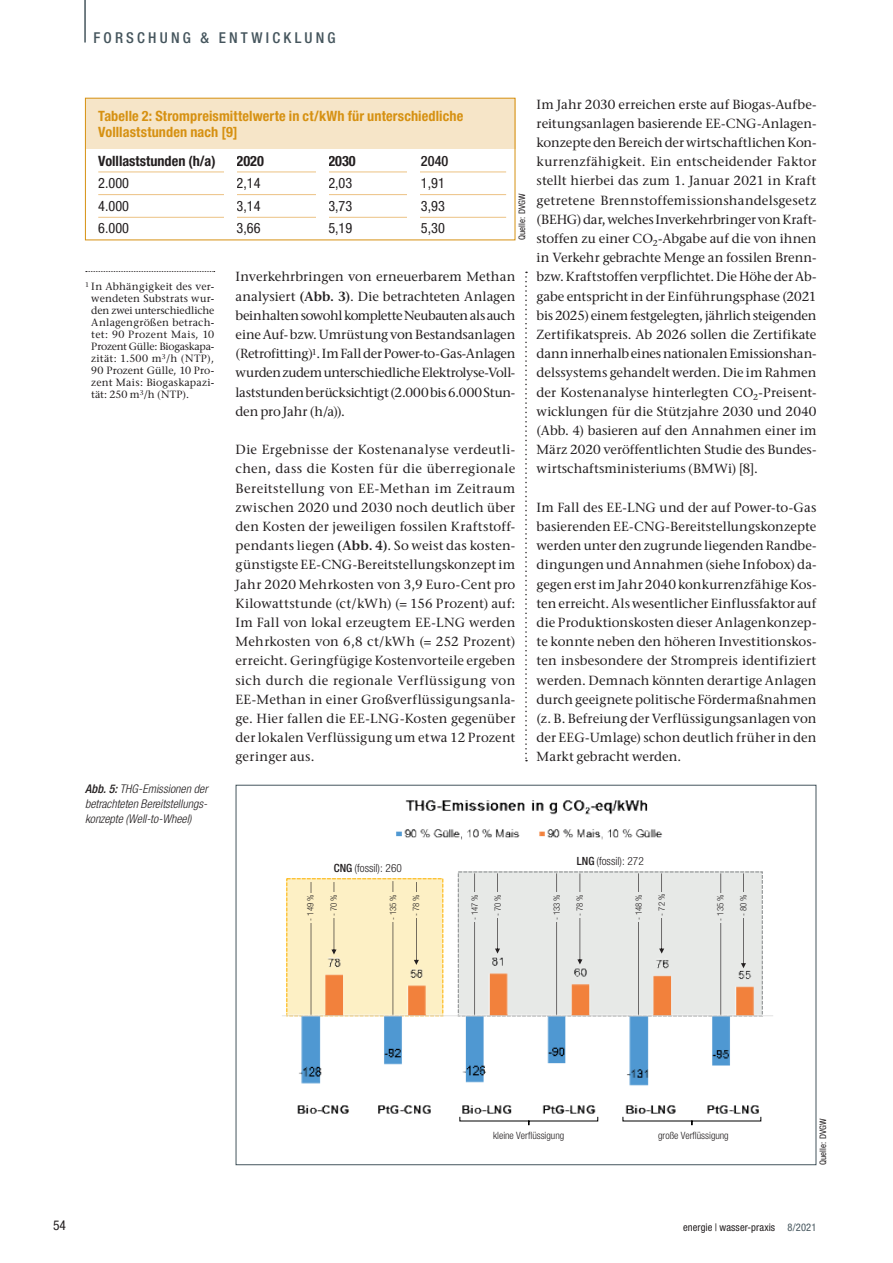
<style>
.page{position:relative;width:893px;height:1263px;background:#fff}
.page>*{position:absolute;margin:0;border:0;box-sizing:border-box;transform-origin:0 0}
.t1{font:500 condensed 15px "Helvetica Neue LT Std";letter-spacing:.215em;color:#45555d}
.t2{font:700 condensed 14.25px/16.5px "Helvetica Neue LT Std";letter-spacing:.01em;color:#d69112}
.t3{font:condensed 14.25px/22.5px "Helvetica Neue LT Std";color:#231f20;text-align:justify}
.t4{font:700 condensed 14.25px "Helvetica Neue LT Std";color:#231f20}
.t5{font:500 condensed 14.25px "Helvetica Neue LT Std";color:#231f20}
.t6{font:condensed 13.5px "Helvetica Neue LT Std";color:#231f20}
.t7{font:500 13.2px/19.2px "Stone Serif ITC Pro";color:#231f20;text-align:justify}
.t8{font:italic 300 condensed 12px/15px "Helvetica Neue LT Std";color:#231f20;text-align:justify}
.t9{font:300 condensed 11.25px "Helvetica Neue LT Std";color:#231f20}
.t10{font:10.5px/12px "Stone Serif";letter-spacing:.015em;color:#231f20;text-align:justify}
.t11{font:condensed 10.5px "Helvetica Neue LT Std";letter-spacing:.01em;color:#231f20}
.t12{font:300 condensed 10.05px "Helvetica Neue LT Std";letter-spacing:-.005em;color:#231f20}
.t13{font:condensed 9px "Helvetica Neue LT Std";letter-spacing:.02em;color:#231f20}
.t14{font:300 condensed 8.85px "Helvetica Neue LT Std";color:#231f20}
.s1{font-weight:500}
.s2{font-weight:600}
.s3{color:#45555d}
</style>
<div class="page">
<svg style="left:525px;top:272px;width:2px;height:489px"></svg>
<div style="left:85px;top:98px;width:430px;height:50px;background:#f6e5c8"></div>
<div style="left:85px;top:98px;width:430px;height:142px;border:1px solid #d69112"></div>
<hr style="left:98px;top:172px;width:408px;height:1px;background:#ecc283">
<hr style="left:98px;top:194px;width:408px;height:1px;background:#ecc283">
<hr style="left:98px;top:217px;width:408px;height:1px;background:#ecc283">
<div style="left:224px;top:154px;width:13px;height:73px;background:#fff"></div>
<div style="left:316px;top:154px;width:12px;height:73px;background:#fff"></div>
<div style="left:407px;top:154px;width:13px;height:73px;background:#fff"></div>
<img style="left:282px;top:800px;width:491px;height:326px">
<svg style="left:86px;top:271px;width:129px;height:1px"></svg>
<hr style="left:84px;top:0;width:2px;height:43px;background:#45555d">
<p class="t1" style="left:94px;top:28px;width:244px">FORSCHUNG &amp; ENTWICKLUNG</p>
<p class="t2" style="left:98px;top:107px;width:366px">Tabelle 2: Strompreismittelwerte in ct/kWh für unterschiedliche<br>Volllaststunden nach [9]</p>
<p class="t4" style="left:98px;top:152px;width:119px">Volllaststunden (h/a)</p>
<p class="t3" style="left:98px;top:172px;width:32px">2.000<br>4.000<br>6.000</p>
<p class="t4" style="left:237px;top:152px;width:29px">2020</p>
<p class="t3" style="left:237px;top:172px;width:25px">2,14<br>3,14<br>3,66</p>
<p class="t4" style="left:328px;top:152px;width:29px">2030</p>
<p class="t3" style="left:328px;top:172px;width:25px">2,03<br>3,73<br>5,19</p>
<p class="t5" style="left:421px;top:152px;width:29px">2040</p>
<p class="t3" style="left:421px;top:172px;width:25px">1,91<br>3,93<br>5,30</p>
<p class="t13" style="left:517px;top:240px;width:49px;rotate:-90deg">Quelle: DVGW</p>
<p class="t10" style="left:91px;top:280px;width:124px;text-indent:-6px"><sup>1</sup> In Abhängigkeit des ver&shy;wendeten Substrats wur&shy;den zwei unterschiedliche Anlagengrößen betrach&shy;tet: 90 Prozent Mais, 10<br>Prozent Gülle: Biogaskapa&shy;zität: 1.500 m<sup>3</sup>/h (NTP), 90 Prozent Gülle, 10 Pro&shy;zent Mais: Biogaskapazi&shy;tät: 250 m<sup>3</sup>/h (NTP).</p>
<p class="t8" style="left:85px;top:782px;width:124px"><span class="s1">Abb. 5:</span> THG-Emissionen der betrachteten Bereitstellungs&shy;konzepte (Well-to-Wheel)</p>
<p class="t7" style="left:236px;top:267px;width:281px">Inverkehrbringen von erneuerbarem Methan analysiert <span class="s2">(Abb. 3)</span>. Die betrachteten Anlagen beinhalten sowohl komplette Neubauten als auch eine Auf- bzw. Umrüstung von Bestandsanlagen (Retrofitting)<sup>1</sup>. Im Fall der Power-to-Gas-Anlagen wurden zudem unterschiedliche Elektrolyse-Voll&shy;laststunden berücksichtigt (2.000 bis 6.000 Stun&shy;den pro Jahr (h/a)).</p>
<p class="t7" style="left:236px;top:440px;width:281px">Die Ergebnisse der Kostenanalyse verdeutli&shy;chen, dass die Kosten für die überregionale Bereitstellung von EE-Methan im Zeitraum zwischen 2020 und 2030 noch deutlich über den Kosten der jeweiligen fossilen Kraftstoff&shy;pendants liegen <span class="s2">(Abb. 4)</span>. So weist das kosten&shy;günstigste EE-CNG-Bereitstellungskonzept im Jahr 2020 Mehrkosten von 3,9 Euro-Cent pro Kilowattstunde (ct/kWh) (= 156 Prozent) auf:<br>Im Fall von lokal erzeugtem EE-LNG werden Mehrkosten von 6,8 ct/kWh (= 252 Prozent) erreicht. Geringfügige Kostenvorteile ergeben sich durch die regionale Verflüssigung von EE-Methan in einer Großverflüssigungsanla&shy;ge. Hier fallen die EE-LNG-Kosten gegenüber der lokalen Verflüssigung um etwa 12 Prozent geringer aus.</p>
<p class="t7" style="left:537px;top:94px;width:281px">Im Jahr 2030 erreichen erste auf Biogas-Aufbe&shy;reitungsanlagen basierende EE-CNG-Anlagen&shy;konzepte den Bereich der wirtschaftlichen Kon&shy;kurrenzfähigkeit. Ein entscheidender Faktor stellt hierbei das zum 1. Januar 2021 in Kraft getretene Brennstoffemissionshandelsgesetz (BEHG) dar, welches Inverkehrbringer von Kraft&shy;stoffen zu einer CO<sub>2</sub>-Abgabe auf die von ihnen in Verkehr gebrachte Menge an fossilen Brenn&shy;bzw. Kraftstoffen verpflichtet. Die Höhe der Ab&shy;gabe entspricht in der Einführungsphase (2021 bis 2025) einem festgelegten, jährlich steigenden Zertifikatspreis. Ab 2026 sollen die Zertifikate dann innerhalb eines nationalen Emissionshan&shy;delssystems gehandelt werden. Die im Rahmen der Kostenanalyse hinterlegten CO<sub>2</sub>-Preisent&shy;wicklungen für die Stützjahre 2030 und 2040 (Abb. 4) basieren auf den Annahmen einer im März 2020 veröffentlichten Studie des Bundes&shy;wirtschaftsministeriums (BMWi) [8].</p>
<p class="t7" style="left:537px;top:498px;width:281px">Im Fall des EE-LNG und der auf Power-to-Gas basierenden EE-CNG-Bereitstellungskonzepte werden unter den zugrunde liegenden Randbe&shy;dingungen und Annahmen (siehe Infobox) da&shy;gegen erst im Jahr 2040 konkurrenzfähige Kos&shy;ten erreicht. Als wesentlicher Einflussfaktor auf die Produktionskosten dieser Anlagenkonzep&shy;te konnte neben den höheren Investitionskos&shy;ten insbesondere der Strompreis identifiziert werden. Demnach könnten derartige Anlagen durch geeignete politische Fördermaßnahmen (z. B. Befreiung der Verflüssigungsanlagen von der EEG-Umlage) schon deutlich früher in den Markt gebracht werden.</p>
<p class="t9" style="left:334px;top:861px;width:70px"><span class="s1">CNG</span> (fossil): 260</p>
<p class="t9" style="left:577px;top:854px;width:69px"><span class="s1">LNG</span> (fossil): 272</p>
<p class="t14" style="left:305px;top:921px;width:28px;rotate:-90deg">- 149 %</p>
<p class="t14" style="left:388px;top:920px;width:27px;rotate:-90deg">-135 %</p>
<p class="t14" style="left:411px;top:916px;width:24px;rotate:-90deg">-78%</p>
<p class="t14" style="left:470px;top:920px;width:27px;rotate:-90deg">-147 %</p>
<p class="t14" style="left:493px;top:916px;width:24px;rotate:-90deg">-70%</p>
<p class="t14" style="left:551px;top:920px;width:27px;rotate:-90deg">-133 %</p>
<p class="t14" style="left:575px;top:916px;width:24px;rotate:-90deg">-78%</p>
<p class="t14" style="left:634px;top:920px;width:27px;rotate:-90deg">-148 %</p>
<p class="t14" style="left:657px;top:916px;width:24px;rotate:-90deg">-72%</p>
<p class="t14" style="left:715px;top:921px;width:28px;rotate:-90deg">- 135 %</p>
<p class="t14" style="left:738px;top:916px;width:24px;rotate:-90deg">-80%</p>
<p class="t14" style="left:329px;top:916px;width:24px;rotate:-90deg">-70%</p>
<p class="t12" style="left:493px;top:1129px;width:73px">kleine Verflüssigung</p>
<p class="t12" style="left:658px;top:1129px;width:72px">große Verflüssigung</p>
<p class="t13" style="left:818px;top:1165px;width:49px;rotate:-90deg">Quelle: DVGW</p>
<p class="t6" style="left:53px;top:1218px;width:14px">54</p>
<p class="t11" style="left:683px;top:1221px;width:135px">energie | wasser-praxis <span class="s3">8/2021</span></p>
</div>
